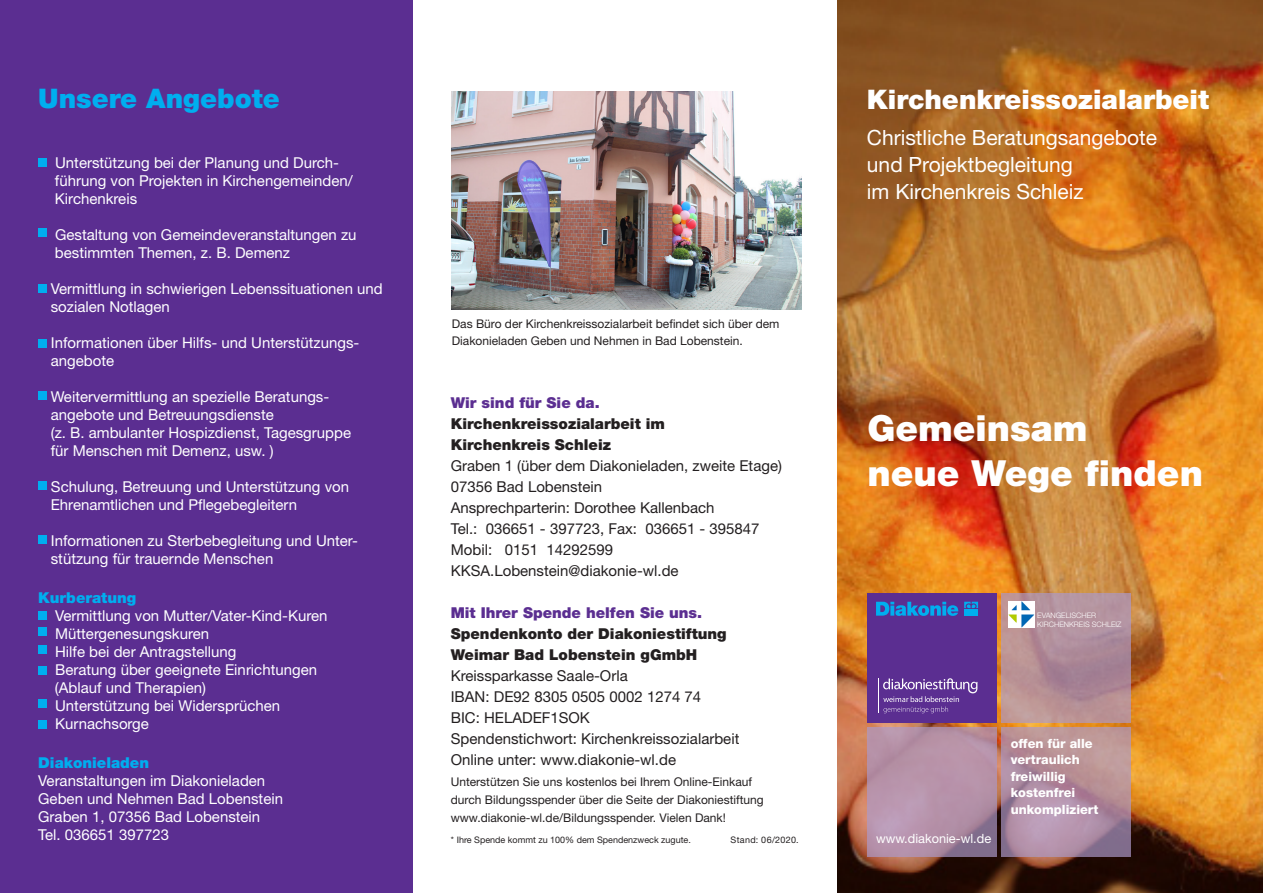
<style>
.page{position:relative;width:1263px;height:893px;background:#fff}
.page>*{position:absolute;margin:0;border:0;box-sizing:border-box;transform-origin:0 0}
.Titel_Landesverband{font:900 36px/45px "Helvetica Neue LT Std";color:#fff}
.Titel_Landesverband-2{font:900 27px "Helvetica Neue LT Std";color:#fff}
.Head_15_auf_16_74{font:900 27px "Helvetica Neue LT Std";color:#00aeef}
.Titel_Landesverband-3{font:21px "Helvetica Neue LT Std";color:#fff}
.t1{font:15px/18px "Helvetica Neue LT Std";color:#fff}
.t2{font:15px/21px "Helvetica Neue LT Std";color:#231f20}
.t3{font:900 15px/21px "Helvetica Neue LT Std";color:#231f20}
.t4{font:900 15px "Helvetica Neue LT Std";color:#5b2e91}
.t5{font:900 15px "Helvetica Neue LT Std";color:#00aeef}
.t6{font:800 12.75px/16.5px "Helvetica Neue LT Std";color:#fff}
.Kreuzflächenbeschrif{font:12.75px "Helvetica Neue LT Std";color:#fff}
.Kreuzflächenbeschrif-2{font:12px/18px "Helvetica Neue LT Std";color:#231f20}
.t7{font:9px "Helvetica Neue LT Std";color:#231f20}
.t8{font:9px "Helvetica Neue LT Std";letter-spacing:.04em;color:#231f20}
.Kreuzflächenbeschrif-3{font:300 7.5px/9px "Helvetica Neue LT Std";color:#fff}
.s1{font-weight:900;color:#00aeef}
.s2{font-weight:400}
</style>
<div class="page">
<img style="left:838px;top:0;width:425px;height:893px">
<div style="left:0;top:0;width:412px;height:893px;background:#5b2e91"></div>
<svg style="left:867px;top:727px;width:130px;height:130px;background:#b18ea6"></svg>
<svg style="left:1001px;top:727px;width:130px;height:130px;background:#b08d9d"></svg>
<img style="left:452px;top:91px;width:349px;height:218px">
<div style="left:38px;top:158px;width:9px;height:8px;background:#00aeef"></div>
<div style="left:38px;top:228px;width:9px;height:9px;background:#00aeef"></div>
<div style="left:38px;top:284px;width:9px;height:8px;background:#00aeef"></div>
<div style="left:38px;top:339px;width:9px;height:8px;background:#00aeef"></div>
<div style="left:38px;top:391px;width:9px;height:9px;background:#00aeef"></div>
<div style="left:38px;top:481px;width:9px;height:9px;background:#00aeef"></div>
<div style="left:38px;top:535px;width:9px;height:9px;background:#00aeef"></div>
<div style="left:38px;top:611px;width:9px;height:9px;background:#00aeef"></div>
<div style="left:38px;top:627px;width:9px;height:9px;background:#00aeef"></div>
<div style="left:38px;top:646px;width:9px;height:8px;background:#00aeef"></div>
<div style="left:38px;top:666px;width:9px;height:9px;background:#00aeef"></div>
<div style="left:38px;top:699px;width:9px;height:9px;background:#00aeef"></div>
<div style="left:38px;top:721px;width:9px;height:8px;background:#00aeef"></div>
<svg style="left:1001px;top:593px;width:130px;height:130px;background:#b38f98"></svg>
<div style="left:867px;top:593px;width:130px;height:130px;background:#5b2e91"></div>
<svg style="left:876px;top:602px;width:82px;height:14px"></svg>
<svg style="left:964px;top:602px;width:14px;height:6px"></svg>
<div style="left:964px;top:609px;width:6px;height:7px;background:#00aeef"></div>
<div style="left:972px;top:609px;width:6px;height:7px;background:#00aeef"></div>
<hr style="left:878px;top:678px;width:1px;height:34px;background:#fff">
<svg style="left:883px;top:678px;width:94px;height:35px"></svg>
<img style="left:1008px;top:602px;width:26px;height:25px">
<p class="Head_15_auf_16_74" style="left:38px;top:82px;width:243px">Unsere Angebote</p>
<p class="t1" style="left:55px;top:153px;width:299px">Unterstützung bei der Planung und Durch&shy;führung von Projekten in Kirchengemeinden/<br>Kirchenkreis</p>
<p class="t1" style="left:55px;top:225px;width:303px">Gestaltung von Gemeindeveranstaltungen zu bestimmten Themen, z. B. Demenz</p>
<p class="t1" style="left:51px;top:279px;width:333px">Vermittlung in schwierigen Lebenssituationen und</p>
<p class="t1" style="left:51px;top:297px;width:121px">sozialen Notlagen</p>
<p class="t1" style="left:51px;top:333px;width:310px">Informationen über Hilfs- und Unterstützungs&shy;angebote</p>
<p class="t1" style="left:51px;top:387px;width:302px">Weitervermittlung an spezielle Beratungs&shy;angebote und Betreuungsdienste<br>(z. B. ambulanter Hospizdienst, Tagesgruppe für Menschen mit Demenz, usw. )</p>
<p class="t1" style="left:51px;top:477px;width:300px">Schulung, Betreuung und Unterstützung von</p>
<p class="t1" style="left:51px;top:495px;width:248px">Ehrenamtlichen und Pflegebegleitern</p>
<p class="t1" style="left:51px;top:531px;width:309px">Informationen zu Sterbebegleitung und Unter&shy;stützung für trauernde Menschen</p>
<p class="t5" style="left:38px;top:589px;width:100px">Kurberatung</p>
<p class="t1" style="left:55px;top:606px;width:274px">Vermittlung von Mutter/Vater-Kind-Kuren</p>
<p class="t1" style="left:55px;top:624px;width:156px">Müttergenesungskuren</p>
<p class="t1" style="left:55px;top:642px;width:183px">Hilfe bei der Antragstellung</p>
<p class="t1" style="left:55px;top:660px;width:263px">Beratung über geeignete Einrichtungen</p>
<p class="t1" style="left:55px;top:678px;width:153px">(Ablauf und Therapien)</p>
<p class="t1" style="left:55px;top:696px;width:227px">Unterstützung bei Widersprüchen</p>
<p class="t1" style="left:55px;top:714px;width:95px">Kurnachsorge</p>
<p class="t1" style="left:38px;top:753px;width:246px"><span class="s1">Diakonieladen<br></span>Veranstaltungen im Diakonieladen<br>Geben und Nehmen Bad Lobenstein<br>Graben 1, 07356 Bad Lobenstein</p>
<p class="t1" style="left:38px;top:825px;width:132px">Tel. 036651 397723</p>
<p class="Kreuzflächenbeschrif-2" style="left:452px;top:316px;width:329px;line-height:16.8px">Das Büro der Kirchenkreissozialarbeit befindet sich über dem<br>Diakonieladen Geben und Nehmen in Bad Lobenstein.</p>
<p class="t4" style="left:451px;top:394px;width:150px">Wir sind für Sie da.</p>
<p class="t3" style="left:451px;top:413px;width:216px">Kirchenkreissozialarbeit im<br>Kirchenkreis Schleiz</p>
<p class="t2" style="left:451px;top:455px;width:333px">Graben 1 (über dem Diakonieladen, zweite Etage)</p>
<p class="t2" style="left:451px;top:476px;width:153px">07356 Bad Lobenstein</p>
<p class="t2" style="left:451px;top:497px;width:265px">Ansprechparterin: Dorothee Kallenbach</p>
<p class="t2" style="left:451px;top:518px;width:310px">Tel.: 036651 - 397723, Fax: 036651 - 395847</p>
<p class="t2" style="left:451px;top:539px;width:164px">Mobil: 0151 14292599</p>
<p class="t2" style="left:451px;top:560px;width:229px">KKSA.Lobenstein@diakonie-wl.de</p>
<p class="t4" style="left:451px;top:604px;width:253px">Mit Ihrer Spende helfen Sie uns.</p>
<p class="t3" style="left:451px;top:623px;width:277px">Spendenkonto der Diakoniestiftung<br>Weimar Bad Lobenstein gGmbH<br><span class="s2">Kreissparkasse Saale-Orla</span></p>
<p class="t2" style="left:451px;top:686px;width:252px">IBAN: DE92 8305 0505 0002 1274 74</p>
<p class="t2" style="left:451px;top:707px;width:141px">BIC: HELADEF1SOK</p>
<p class="t2" style="left:451px;top:728px;width:290px">Spendenstichwort: Kirchenkreissozialarbeit<br>Online unter: www.diakonie-wl.de</p>
<p class="Kreuzflächenbeschrif-2" style="left:451px;top:773px;width:314px">Unterstützen Sie uns kostenlos bei Ihrem Online-Einkauf durch Bildungsspender über die Seite der Diakoniestiftung www.diakonie-wl.de/Bildungsspender. Vielen Dank!</p>
<p class="t7" style="left:451px;top:834px;width:242px">* Ihre Spende kommt zu 100% dem Spendenzweck zugute.</p>
<p class="t8" style="left:730px;top:834px;width:70px">Stand: 06/2020.</p>
<p class="Titel_Landesverband-2" style="left:867px;top:83px;width:344px">Kirchenkreissozialarbeit</p>
<p class="Titel_Landesverband-3" style="left:867px;top:125px;width:292px">Christliche Beratungsangebote</p>
<p class="Titel_Landesverband-3" style="left:867px;top:152px;width:207px">und Projektbegleitung</p>
<p class="Titel_Landesverband-3" style="left:867px;top:179px;width:218px">im Kirchenkreis Schleiz</p>
<p class="Titel_Landesverband" style="left:867px;top:405px;width:337px">Gemeinsam<br>neue Wege finden</p>
<p class="Kreuzflächenbeschrif-3" style="left:1037px;top:611px;width:86px">EVANGELISCHER<br>KIRCHENKREIS SCHLEIZ</p>
<p class="Kreuzflächenbeschrif" style="left:876px;top:831px;width:117px">www.diakonie-wl.de</p>
<p class="t6" style="left:1011px;top:735px;width:89px">offen für alle vertraulich freiwillig kostenfrei unkompliziert</p>
</div>
